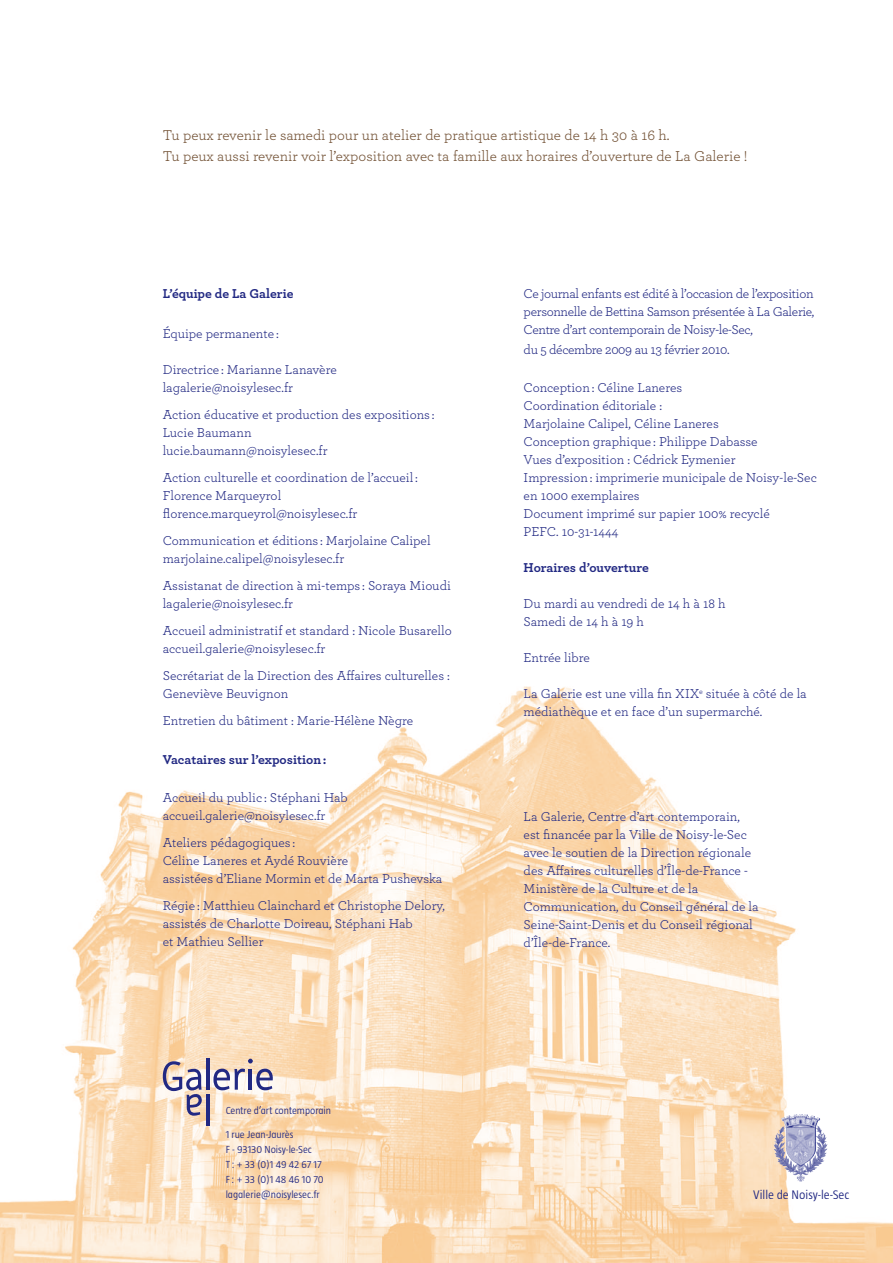
<style>
.page{position:relative;width:893px;height:1263px;background:#fff}
.page>*{position:absolute;margin:0;border:0;box-sizing:border-box;transform-origin:0 0}
.t1{font:15px/21px "Archer";color:#715033}
.t2{font:13.5px/18px "Archer";color:#222983}
.t3{font:700 13.5px "Archer";color:#222983}
.t4{font:300 12.75px "Taz";color:#222983}
.t5{font:300 10.5px/15px "Taz";color:#222983}
</style>
<div class="page">
<img style="left:0;top:686px;width:893px;height:577px">
<img style="left:774px;top:1114px;width:25px;height:56px">
<hr style="left:206px;top:1058px;width:3px;height:32px;background:#222983">
<svg style="left:213px;top:1059px;width:60px;height:31px"></svg>
<svg style="left:163px;top:1061px;width:39px;height:55px;background:#c3b6bb"></svg>
<hr style="left:206px;top:1095px;width:3px;height:31px;background:#222983">
<p class="t1" style="left:163px;top:123px;width:586px">Tu peux revenir le samedi pour un atelier de pratique artistique de 14 h 30 à 16 h.<br>Tu peux aussi revenir voir l’exposition avec ta famille aux horaires d’ouverture de La Galerie !</p>
<p class="t3" style="left:163px;top:283px;width:132px">L’équipe de La Galerie</p>
<p class="t2" style="left:163px;top:324px;width:117px">Équipe permanente :</p>
<p class="t2" style="left:163px;top:360px;width:176px">Directrice : Marianne Lanavère lagalerie@noisylesec.fr</p>
<p class="t2" style="left:163px;top:405px;width:273px">Action éducative et production des expositions :<br>Lucie Baumann<br>lucie.baumann@noisylesec.fr</p>
<p class="t2" style="left:163px;top:468px;width:257px">Action culturelle et coordination de l’accueil :<br>Florence Marqueyrol florence.marqueyrol@noisylesec.fr</p>
<p class="t2" style="left:163px;top:531px;width:269px">Communication et éditions : Marjolaine Calipel marjolaine.calipel@noisylesec.fr</p>
<p class="t2" style="left:163px;top:576px;width:290px">Assistanat de direction à mi-temps : Soraya Mioudi lagalerie@noisylesec.fr</p>
<p class="t2" style="left:163px;top:621px;width:291px">Accueil administratif et standard : Nicole Busarello accueil.galerie@noisylesec.fr</p>
<p class="t2" style="left:163px;top:666px;width:289px">Secrétariat de la Direction des Affaires culturelles :<br>Geneviève Beuvignon</p>
<p class="t2" style="left:163px;top:711px;width:252px">Entretien du bâtiment : Marie-Hélène Nègre</p>
<p class="t3" style="left:163px;top:748px;width:165px">Vacataires sur l’exposition :</p>
<p class="t2" style="left:163px;top:788px;width:187px">Accueil du public : Stéphani Hab accueil.galerie@noisylesec.fr</p>
<p class="t2" style="left:163px;top:833px;width:281px">Ateliers pédagogiques :<br>Céline Laneres et Aydé Rouvière<br>assistées d’Eliane Mormin et de Marta Pushevska</p>
<p class="t2" style="left:163px;top:896px;width:284px">Régie : Matthieu Clainchard et Christophe Delory, assistés de Charlotte Doireau, Stéphani Hab<br>et Mathieu Sellier</p>
<p class="t5" style="left:226px;top:1103px;width:107px">Centre d’art contemporain</p>
<p class="t5" style="left:226px;top:1127px;width:100px">1 rue Jean-Jaurès<br>F - 93130 Noisy-le-Sec<br>T : + 33 (0)1 49 42 67 17<br>F : + 33 (0)1 48 46 10 70 lagalerie@noisylesec.fr</p>
<p class="t2" style="left:524px;top:284px;width:292px;text-align:justify">Ce journal enfants est édité à l’occasion de l’exposition personnelle de Bettina Samson présentée à La Galerie, Centre d’art contemporain de Noisy-le-Sec,</p>
<p class="t2" style="left:524px;top:340px;width:207px">du 5 décembre 2009 au 13 février 2010.</p>
<p class="t2" style="left:524px;top:378px;width:295px">Conception : Céline Laneres<br>Coordination éditoriale :<br>Marjolaine Calipel, Céline Laneres<br>Conception graphique : Philippe Dabasse<br>Vues d’exposition : Cédrick Eymenier<br>Impression : imprimerie municipale de Noisy-le-Sec en 1000 exemplaires<br>Document imprimé sur papier 100% recyclé<br>PEFC</p>
<p class="t2" style="left:556px;top:522px;width:64px">. 10-31-1444</p>
<p class="t3" style="left:524px;top:557px;width:127px">Horaires d’ouverture</p>
<p class="t2" style="left:524px;top:594px;width:203px">Du mardi au vendredi de 14 h à 18 h<br>Samedi de 14 h à 19 h</p>
<p class="t2" style="left:524px;top:648px;width:68px">Entrée libre</p>
<p class="t2" style="left:524px;top:684px;width:285px">La Galerie est une villa fin XIX<sup>e</sup> située à côté de la médiathèque et en face d’un supermarché.</p>
<p class="t2" style="left:524px;top:807px;width:237px">La Galerie, Centre d’art contemporain, est financée par la Ville de Noisy-le-Sec avec le soutien de la Direction régionale des Affaires culturelles d’Île-de-France - Ministère de la Culture et de la Communication, du Conseil général de la Seine-Saint-Denis et du Conseil régional d’Île-de-France.</p>
<p class="t4" style="left:753px;top:1188px;width:97px">Ville de Noisy-le-Sec</p>
</div>
